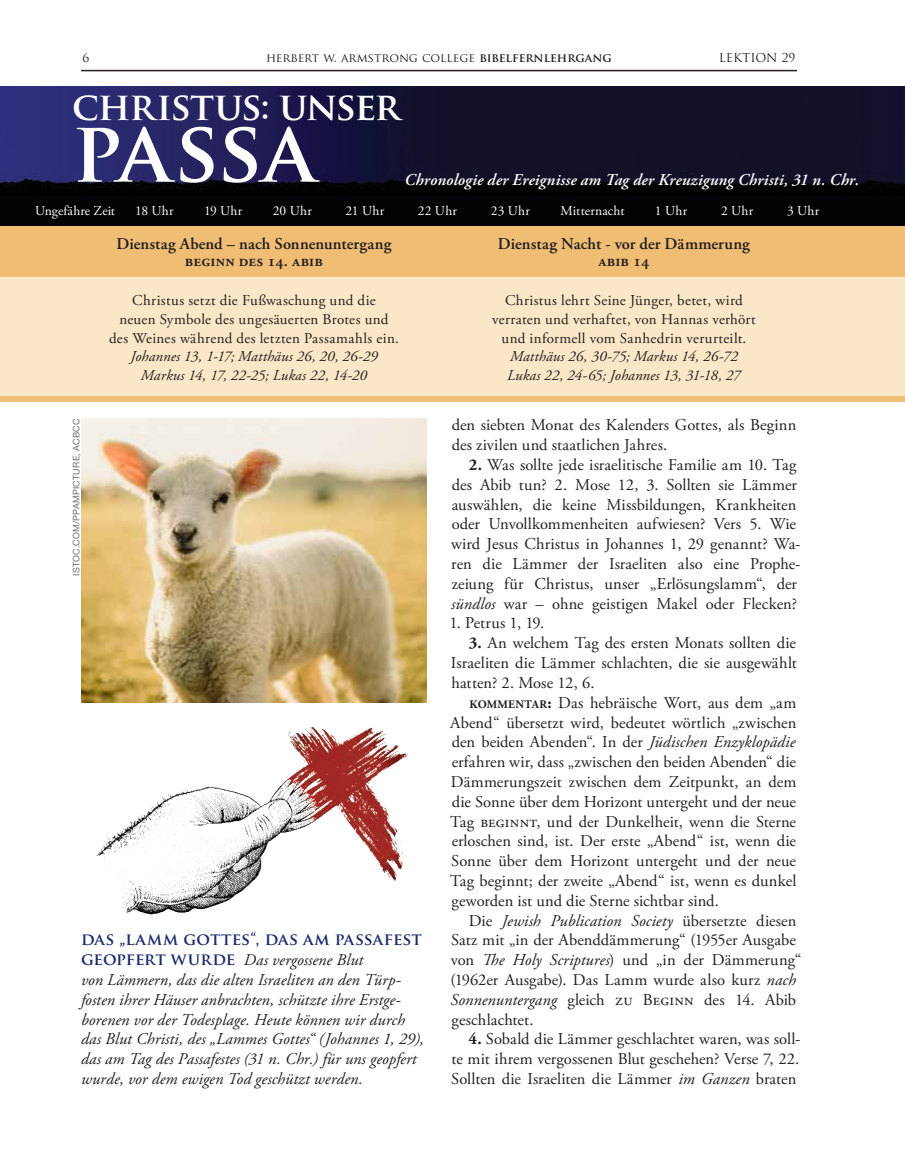
<style>
.page{position:relative;width:905px;height:1175px;background:#fff}
.page>*{position:absolute;margin:0;border:0;box-sizing:border-box;transform-origin:0 0}
.t1{font:700 84px "Trajan Pro";letter-spacing:-.01em;color:#fff}
.t2{font:700 37.95px "Trajan Pro";letter-spacing:-.04em;color:#fff}
.t3{font:16.5px/19.8px "Adobe Garamond Pro";color:#231f20}
.t4{font:italic 16.5px/19.8px "Adobe Garamond Pro";letter-spacing:.005em;color:#231f20}
.t5{font:600 16.5px/16.8px "Adobe Garamond Pro";letter-spacing:.005em;color:#231f20;text-align:center}
.t6{font:italic 600 16.5px "Adobe Garamond Pro";letter-spacing:.01em;color:#fff}
.t7{font:700 16.5px "Trajan Pro";letter-spacing:.015em;color:#192b6d}
.t8{font:italic 15px/18.8px "Adobe Garamond Pro";letter-spacing:.005em;color:#231f20;text-align:center}
.t9{font:15px/18.8px "Adobe Garamond Pro";color:#231f20;text-align:center}
.t10{font:15px/18.8px "Adobe Garamond Pro";letter-spacing:.02em;color:#231f20;text-align:center}
.t11{font:13.5px "Adobe Garamond Pro";letter-spacing:.02em;color:#fff}
.t12{font:12px "Trajan Pro";color:#231f20}
.t13{font:9px "Helvetica Neue";letter-spacing:.02em;color:#6d6f71}
.s1{font-weight:700}
.s2{font-family:"Trajan Pro";font-weight:700;font-style:normal;color:#192b6d}
.s3{font-style:italic}
.s4{font-weight:700;font-size:11.55px}
</style>
<div class="page">
<svg style="left:96px;top:727px;width:312px;height:188px"></svg>
<img style="left:289px;top:727px;width:31px;height:47px">
<img style="left:0;top:87px;width:904px;height:309px">
<div style="left:0;top:219px;width:904px;height:58px;background:#f0bd74"></div>
<div style="left:0;top:196px;width:904px;height:30px;background:#020304"></div>
<div style="left:0;top:396px;width:904px;height:5px;background:#f0bd74"></div>
<img style="left:81px;top:418px;width:346px;height:284px">
<hr style="left:81px;top:70px;width:715px;height:1px;background:#231f20">
<p class="t12" style="left:82px;top:50px;width:8px">6</p>
<p class="t12" style="left:266px;top:50px;width:347px">herbert w. armstrong college <span class="s1">BIBELFERNLEHRGANG</span></p>
<p class="t12" style="left:718px;top:50px;width:78px">LEKTION 29</p>
<h2 class="t2" style="left:72px;top:83px;width:330px">CHRISTUS: UNSER</h2>
<h1 class="t1" style="left:72px;top:99px;width:245px">PASSA</h1>
<p class="t6" style="left:404px;top:170px;width:456px">Chronologie der Ereignisse am Tag der Kreuzigung Christi, 31 n. Chr.</p>
<p class="t11" style="left:35px;top:202px;width:82px">Ungefähre Zeit</p>
<p class="t11" style="left:135px;top:202px;width:40px">18 Uhr</p>
<p class="t11" style="left:204px;top:202px;width:40px">19 Uhr</p>
<p class="t11" style="left:273px;top:202px;width:41px">20 Uhr</p>
<p class="t11" style="left:345px;top:202px;width:40px">21 Uhr</p>
<p class="t11" style="left:418px;top:202px;width:41px">22 Uhr</p>
<p class="t11" style="left:491px;top:202px;width:41px">23 Uhr</p>
<p class="t11" style="left:560px;top:202px;width:66px">Mitternacht</p>
<p class="t11" style="left:655px;top:202px;width:34px">1 Uhr</p>
<p class="t11" style="left:721px;top:202px;width:34px">2 Uhr</p>
<p class="t11" style="left:787px;top:202px;width:34px">3 Uhr</p>
<p class="t13" style="left:71px;top:575px;width:158px;rotate:-90deg">ISTOC.COM/PPAMPICTURE, ACBCC</p>
<p class="t5" style="left:117px;top:236px;width:276px">Dienstag Abend – nach Sonnenuntergang<br>Beginn des 14. Abib</p>
<p class="t9" style="left:109px;top:291px;width:291px">Christus setzt die Fußwaschung und die<br>neuen Symbole des ungesäuerten Brotes und des Weines während des letzten Passamahls ein.</p>
<p class="t8" style="left:130px;top:347px;width:249px">Johannes 13, 1-17; Matthäus 26, 20, 26-29<br>Markus 14, 17, 22-25; Lukas 22, 14-20</p>
<p class="t7" style="left:81px;top:929px;width:342px">DAS „LAMM GOTTES“, DAS AM PASSAFEST</p>
<p class="t4" style="left:81px;top:950px;width:344px"><span class="s2">GEOPFERT WURDE</span> Das vergossene Blut<br>von Lämmern, das die alten Israeliten an den Türp&shy;fosten ihrer Häuser anbrachten, schützte ihre Erstge&shy;borenen vor der Todesplage. Heute können wir durch das Blut Christi, des „Lammes Gottes“ (Johannes 1, 29), das am Tag des Passafestes (31 n. Chr.) für uns geopfert wurde, vor dem ewigen Tod geschützt werden.</p>
<p class="t5" style="left:498px;top:236px;width:254px">Dienstag Nacht - vor der Dämmerung<br>Abib 14</p>
<p class="t10" style="left:492px;top:291px;width:265px">Christus lehrt Seine Jünger, betet, wird verraten und verhaftet, von Hannas verhört und informell vom Sanhedrin verurteilt.</p>
<p class="t8" style="left:507px;top:347px;width:235px;text-align:left">Matthäus 26, 30-75; Markus 14, 26-72<br>Lukas 22, 24-65; Johannes 13, 31-18, 27</p>
<p class="t3" style="left:451px;top:416px;width:346px">den siebten Monat des Kalenders Gottes, als Beginn des zivilen und staatlichen Jahres.</p>
<p class="t3" style="left:451px;top:455px;width:351px;text-indent:18px"><span class="s1">2.</span> Was sollte jede israelitische Familie am 10. Tag des Abib tun? 2. Mose 12, 3. Sollten sie Lämmer auswählen, die keine Missbildungen, Krankheiten oder Unvollkommenheiten aufwiesen? Vers 5. Wie wird Jesus Christus in Johannes 1, 29 genannt? Wa&shy;ren die Lämmer der Israeliten also eine Prophe&shy;zeiung für Christus, unser „Erlösungslamm“, der <span class="s3">sündlos</span> war – ohne geistigen Makel oder Flecken?</p>
<p class="t3" style="left:449px;top:614px;width:96px">1. Petrus 1, 19.</p>
<p class="t3" style="left:451px;top:633px;width:347px;text-align:justify;text-indent:18px"><span class="s1">3.</span> An welchem Tag des ersten Monats sollten die Israeliten die Lämmer schlachten, die sie ausgewählt hatten? 2. Mose 12, 6.</p>
<p class="t3" style="left:450px;top:693px;width:348px;text-align:justify;text-indent:20px"><span class="s4">KOMMENTAR</span><span class="s1">:</span> Das hebräische Wort, aus dem „am Abend“ übersetzt wird, bedeutet wörtlich „zwischen den beiden Abenden“. In der <span class="s3">Jüdischen Enzyklopädie </span>erfahren wir, dass „zwischen den beiden Abenden“ die Dämmerungszeit zwischen dem Zeitpunkt, an dem die Sonne über dem Horizont untergeht und der neue Tag beginnt, und der Dunkelheit, wenn die Sterne erloschen sind, ist. Der erste „Abend“ ist, wenn die Sonne über dem Horizont untergeht und der neue Tag beginnt; der zweite „Abend“ ist, wenn es dunkel geworden ist und die Sterne sichtbar sind.</p>
<p class="t3" style="left:450px;top:911px;width:352px;text-indent:18px">Die <span class="s3">Jewish Publication Society</span> übersetzte diesen Satz mit „in der Abenddämmerung“ (1955er Ausgabe von <span class="s3">The Holy Scriptures</span>) und „in der Dämmerung“ (1962er Ausgabe). Das Lamm wurde also kurz <span class="s3">nach Sonnenuntergang</span> gleich zu Beginn des 14. Abib geschlachtet.</p>
<p class="t3" style="left:451px;top:1029px;width:351px;text-align:justify;text-indent:17px"><span class="s1">4.</span> Sobald die Lämmer geschlachtet waren, was soll&shy;te mit ihrem vergossenen Blut geschehen? Verse 7, 22.<br>Sollten die Israeliten die Lämmer <span class="s3">im Ganzen</span> braten</p>
</div>
